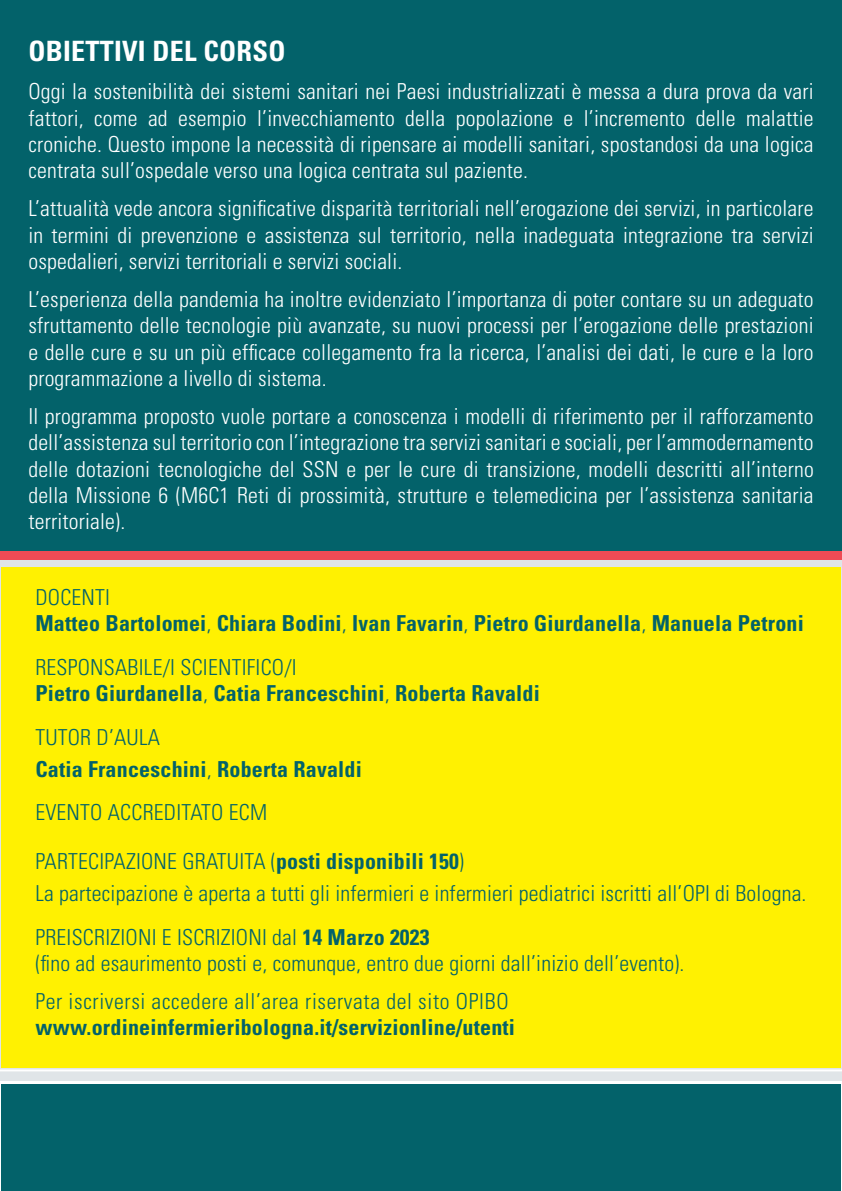
<style>
.page{position:relative;width:842px;height:1191px;background:#fff}
.page>*{position:absolute;margin:0;border:0;box-sizing:border-box;transform-origin:0 0}
.t1{font:700 condensed 28px "Univers LT Std";letter-spacing:.01em;color:#fff}
.t2{font:300 condensed 22px/26.4px "Univers LT Std";letter-spacing:.01em;color:#fff;text-align:justify}
.t3{font:300 condensed 22px "Univers LT Std";letter-spacing:.01em;color:#03626a}
.t4{font:700 condensed 22px "Univers LT Std";letter-spacing:.01em;color:#03626a}
.t5{font:300 condensed 22px "Univers LT Std";letter-spacing:.03em;color:#03626a}
.s1{font-weight:300}
.s2{font-weight:700}
</style>
<div class="page">
<div style="left:0;top:516px;width:842px;height:565px;background:#e0e5e8"></div>
<div style="left:1px;top:567px;width:839px;height:501px;background:#fff101"></div>
<hr style="left:0;top:1069px;width:842px;height:2px;background:#fff">
<div style="left:1px;top:1083px;width:839px;height:107px;background:#03626a"></div>
<div style="left:0;top:0;width:842px;height:551px;background:#03626a"></div>
<div style="left:0;top:551px;width:842px;height:8px;background:#ef4b55"></div>
<p class="t1" style="left:28px;top:34px;width:259px">OBIETTIVI DEL CORSO</p>
<p class="t2" style="left:28px;top:78px;width:787px">Oggi la sostenibilità dei sistemi sanitari nei Paesi industrializzati è messa a dura prova da vari fattori, come ad esempio l’invecchiamento della popolazione e l’incremento delle malattie croniche. Questo impone la necessità di ripensare ai modelli sanitari, spostandosi da una logica centrata sull’ospedale verso una logica centrata sul paziente.</p>
<p class="t2" style="left:28px;top:195px;width:787px">L’attualità vede ancora significative disparità territoriali nell’erogazione dei servizi, in particolare in termini di prevenzione e assistenza sul territorio, nella inadeguata integrazione tra servizi ospedalieri, servizi territoriali e servizi sociali.</p>
<p class="t2" style="left:28px;top:286px;width:787px">L’esperienza della pandemia ha inoltre evidenziato l’importanza di poter contare su un adeguato sfruttamento delle tecnologie più avanzate, su nuovi processi per l’erogazione delle prestazioni e delle cure e su un più efficace collegamento fra la ricerca, l’analisi dei dati, le cure e la loro programmazione a livello di sistema.</p>
<p class="t2" style="left:28px;top:403px;width:787px">Il programma proposto vuole portare a conoscenza i modelli di riferimento per il rafforzamento dell’assistenza sul territorio con l’integrazione tra servizi sanitari e sociali, per l’ammodernamento delle dotazioni tecnologiche del SSN e per le cure di transizione, modelli descritti all’interno della Missione 6 (M6C1 Reti di prossimità, strutture e telemedicina per l’assistenza sanitaria territoriale).</p>
<p class="t3" style="left:35px;top:584px;width:76px">DOCENTI</p>
<p class="t4" style="left:35px;top:610px;width:770px">Matteo Bartolomei<span class="s1">,</span> Chiara Bodini<span class="s1">,</span> Ivan Favarin<span class="s1">,</span> Pietro Giurdanella<span class="s1">,</span> Manuela Petroni</p>
<p class="t3" style="left:35px;top:654px;width:263px">RESPONSABILE/I SCIENTIFICO/I</p>
<p class="t4" style="left:35px;top:680px;width:506px">Pietro Giurdanella<span class="s1">,</span> Catia Franceschini<span class="s1">,</span> Roberta Ravaldi</p>
<p class="t3" style="left:35px;top:723px;width:126px">TUTOR D’AULA</p>
<p class="t4" style="left:35px;top:755px;width:328px">Catia Franceschini<span class="s1">,</span> Roberta Ravaldi</p>
<p class="t3" style="left:35px;top:799px;width:233px">EVENTO ACCREDITATO ECM</p>
<p class="t3" style="left:35px;top:848px;width:430px">PARTECIPAZIONE GRATUITA (<span class="s2">posti disponibili 150</span>)</p>
<p class="t3" style="left:35px;top:880px;width:773px">La partecipazione è aperta a tutti gli infermieri e infermieri pediatrici iscritti all’OPI di Bologna.</p>
<p class="t3" style="left:35px;top:924px;width:396px">PREISCRIZIONI E ISCRIZIONI dal <span class="s2">14 Marzo 2023</span></p>
<p class="t3" style="left:35px;top:950px;width:651px">(fino ad esaurimento posti e, comunque, entro due giorni dall’inizio dell’evento).</p>
<p class="t5" style="left:35px;top:988px;width:475px">Per iscriversi accedere all’area riservata del sito OPIBO</p>
<p class="t4" style="left:35px;top:1014px;width:481px">www.ordineinfermieribologna.it/servizionline/utenti</p>
</div>
